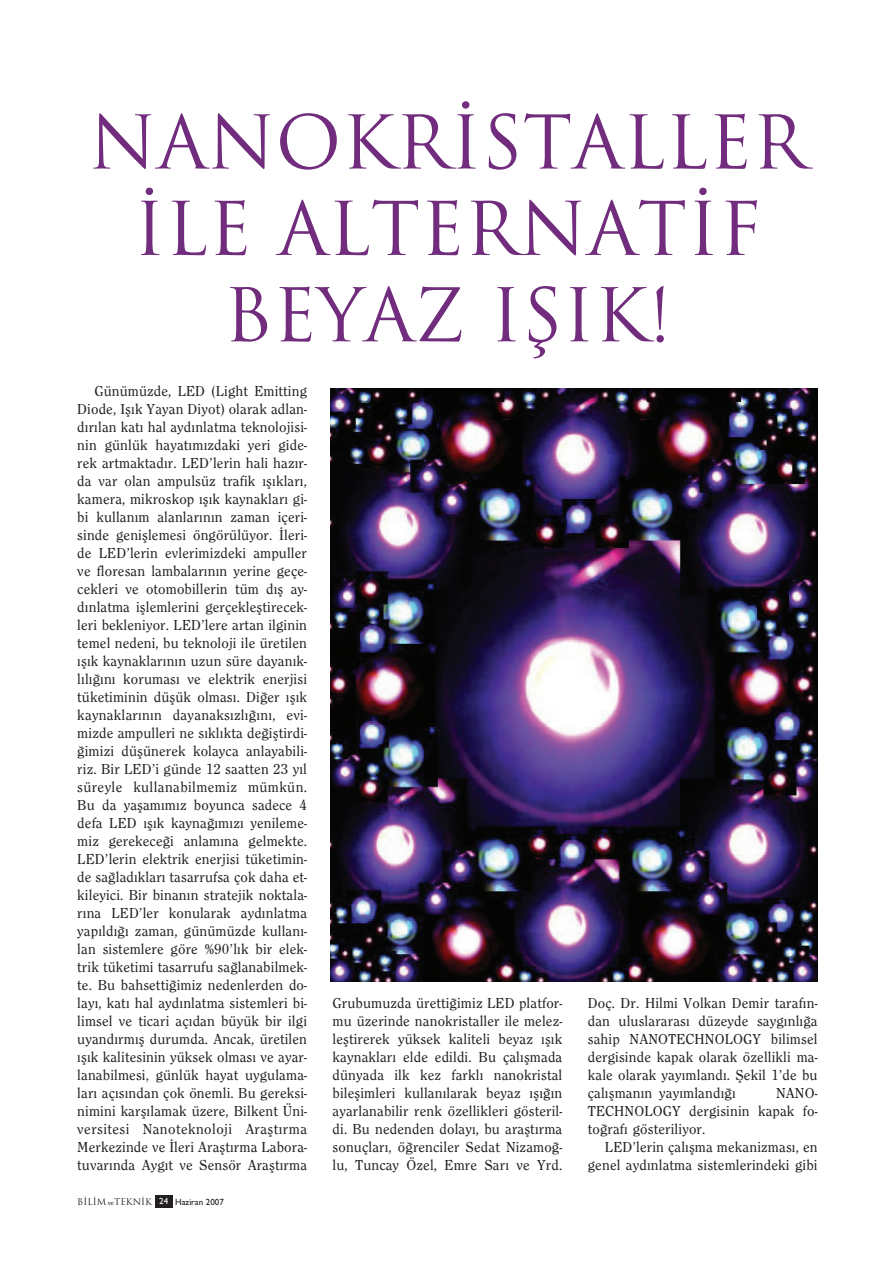
<style>
.page{position:relative;width:894px;height:1262px;background:#fff}
.page>*{position:absolute;margin:0;border:0;box-sizing:border-box;transform-origin:0 0}
.t1{font:72px/86.4px "Trajan";color:#712c7d;text-align:center}
.t2{font:500 15px/18px "Clearface";letter-spacing:.01em;color:#231f20;text-align:justify}
.t3{font:9px "Trajan";color:#231f20}
.s1{font-family:"Bookman";font-weight:300;font-size:6px}
.s2{font-family:"Gill Sans";font-weight:500;color:#fff}
.s3{font-family:"Gill Sans";font-weight:500}
</style>
<div class="page">
<div style="left:155px;top:1195px;width:17px;height:13px;background:#231f20"></div>
<img style="left:330px;top:388px;width:487px;height:594px">
<h1 class="t1" style="left:89px;top:100px;width:719px">NANOKR‹STALLER ‹LE ALTERNAT‹F<br>BEYAZ IfiIK!</h1>
<p class="t2" style="left:77px;top:382px;width:231px;text-indent:17px">Günümüzde, LED (Light Emitting Diode, Ifl›k Yayan Diyot) olarak adlan&shy;d›r›lan kat› hal ayd›nlatma teknolojisi&shy;nin günlük hayat›m›zdaki yeri gide&shy;rek artmaktad›r. LED’lerin hali haz›r&shy;da var olan ampulsüz trafik ›fl›klar›, kamera, mikroskop ›fl›k kaynaklar› gi&shy;bi kullan›m alanlar›n›n zaman içeri&shy;sinde genifllemesi öngörülüyor. ‹leri&shy;de LED’lerin evlerimizdeki ampuller ve floresan lambalar›n›n yerine geçe&shy;cekleri ve otomobillerin tüm d›fl ay&shy;d›nlatma ifllemlerini gerçeklefltirecek&shy;leri bekleniyor. LED’lere artan ilginin temel nedeni, bu teknoloji ile üretilen ›fl›k kaynaklar›n›n uzun süre dayan›k&shy;l›l›¤›n› korumas› ve elektrik enerjisi tüketiminin düflük olmas›. Di¤er ›fl›k kaynaklar›n›n dayanaks›zl›¤›n›, evi&shy;mizde ampulleri ne s›kl›kta de¤ifltirdi-¤imizi düflünerek kolayca anlayabili&shy;riz. Bir LED’i günde 12 saatten 23 y›l süreyle kullanabilmemiz mümkün.<br>Bu da yaflam›m›z boyunca sadece 4 defa LED ›fl›k kayna¤›m›z› yenileme&shy;miz gerekece¤i anlam›na gelmekte.<br>LED’lerin elektrik enerjisi tüketimin&shy;de sa¤lad›klar› tasarrufsa çok daha et&shy;kileyici. Bir binan›n stratejik noktala&shy;r›na LED’ler konularak ayd›nlatma yap›ld›¤› zaman, günümüzde kullan›- lan sistemlere göre %90’l›k bir elek&shy;trik tüketimi tasarrufu sa¤lanabilmek&shy;te. Bu bahsetti¤imiz nedenlerden do&shy;lay›, kat› hal ayd›nlatma sistemleri bi&shy;limsel ve ticari aç›dan büyük bir ilgi uyand›rm›fl durumda. Ancak, üretilen ›fl›k kalitesinin yüksek olmas› ve ayar&shy;lanabilmesi, günlük hayat uygulama&shy;lar› aç›s›ndan çok önemli. Bu gereksi&shy;nimini karfl›lamak üzere, Bilkent Üni&shy;versitesi Nanoteknoloji Araflt›rma Merkezinde ve ‹leri Araflt›rma Labora&shy;tuvar›nda Ayg›t ve Sensör Araflt›rma</p>
<p class="t3" style="left:77px;top:1196px;width:148px">B‹L‹M <span class="s1">ve</span>TEKN‹K <span class="s2">24</span> <span class="s3">Haziran 2007</span></p>
<p class="t2" style="left:332px;top:994px;width:231px">Grubumuzda üretti¤imiz LED platfor&shy;mu üzerinde nanokristaller ile melez&shy;lefltirerek yüksek kaliteli beyaz ›fl›k kaynaklar› elde edildi. Bu çal›flmada dünyada ilk kez farkl› nanokristal bileflimleri kullan›larak beyaz ›fl›¤›n ayarlanabilir renk özellikleri gösteril&shy;di. Bu nedenden dolay›, bu araflt›rma sonuçlar›, ö¤renciler Sedat Nizamo¤- lu, Tuncay Özel, Emre Sar› ve Yrd.</p>
<p class="t2" style="left:588px;top:994px;width:231px">Doç. Dr. Hilmi Volkan Demir taraf›n&shy;dan uluslararas› düzeyde sayg›nl›¤a sahip NANOTECHNOLOGY bilimsel dergisinde kapak olarak özellikli ma&shy;kale olarak yay›mland›. fiekil 1’de bu çal›flman›n yay›mland›¤›</p>
<p class="t2" style="left:588px;top:1084px;width:231px;text-indent:188px">NANO-TECHNOLOGY dergisinin kapak fo&shy;to¤raf› gösteriliyor.</p>
<p class="t2" style="left:588px;top:1138px;width:231px;text-align:right">LED’lerin çal›flma mekanizmas›, en genel ayd›nlatma sistemlerindeki gibi</p>
</div>
